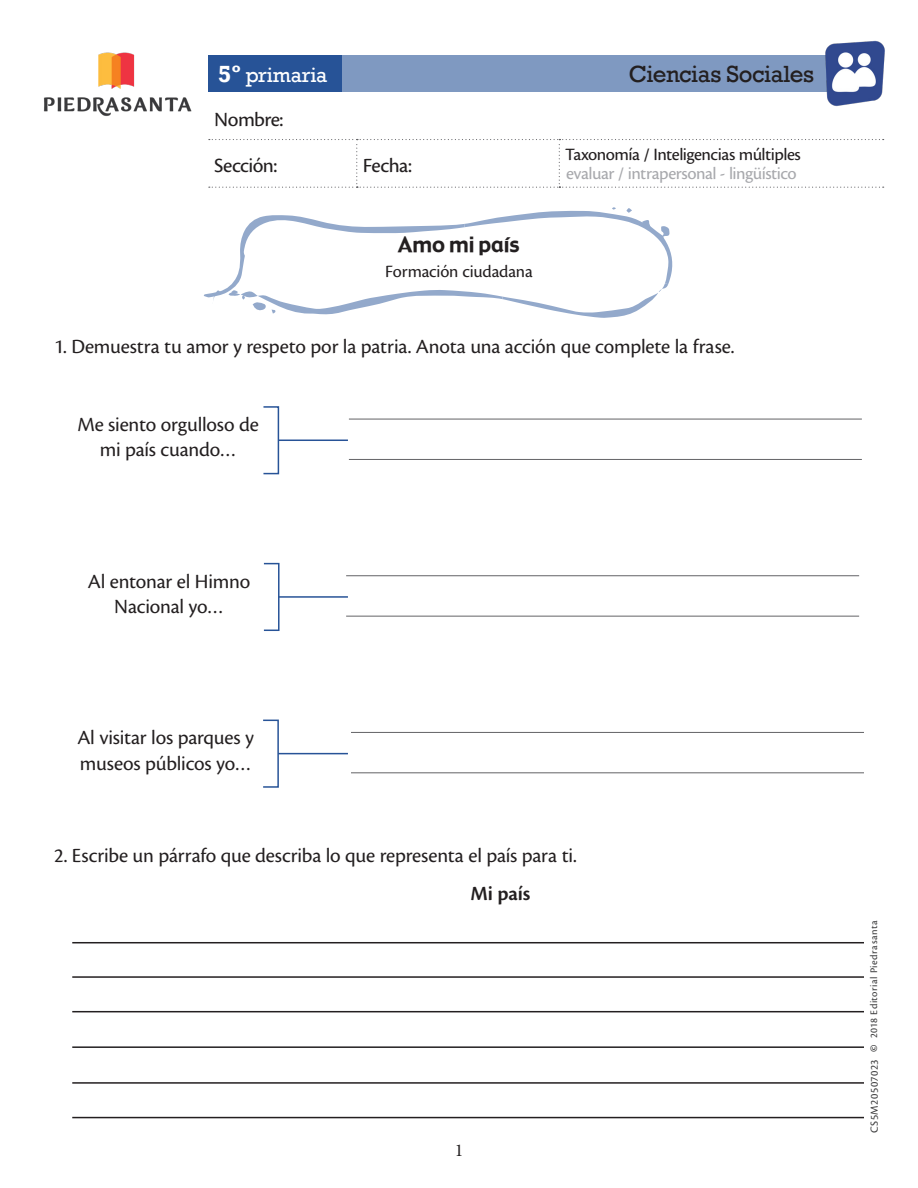
<style>
.page{position:relative;width:918px;height:1188px;background:#fff}
.page>*{position:absolute;margin:0;border:0;box-sizing:border-box;transform-origin:0 0}
.t1{font:24px "Rockwell";letter-spacing:-.02em;color:#231f20}
.t2{font:21px/25.2px "Cronos Pro";letter-spacing:-.01em;color:#231f20;text-align:center}
.t3{font:21px/45.5px "Cronos Pro Capt";letter-spacing:-.03em;color:#231f20}
.t4{font:21px "Rockwell";letter-spacing:-.005em;color:#fff}
.t5{font:21px "Gadget";color:#231f20}
.t6{font:600 21px "Cronos Pro";letter-spacing:-.005em;color:#231f20}
.Nombre_alumno{font:18px "Cronos Pro Capt";letter-spacing:-.03em;color:#a8a9ad}
.t7{font:18px "Cronos Pro Capt";letter-spacing:-.03em;color:#231f20}
.t8{font:18px "Cronos Pro";letter-spacing:-.01em;color:#231f20}
.t9{font:18px "Minion Pro";color:#231f20}
._2014_Editorial_Pie{font:11.25px "Cronos Pro Capt";letter-spacing:.04em;color:#3e3e3f}
.t10{font:10.5px "Cronos Pro Capt";letter-spacing:.04em;color:#3e3e3f}
.s1{font-weight:700;font-size:24px}
.s2{font-family:"Cronos Pro";font-weight:700}
</style>
<div class="page">
<svg style="left:208px;top:55px;width:616px;height:37px;background:#6b89b7"></svg>
<svg style="left:209px;top:139px;width:675px;height:49px"></svg>
<img style="left:43px;top:52px;width:149px;height:64px">
<img style="left:824px;top:40px;width:61px;height:67px">
<hr style="left:346px;top:575px;width:513px;height:1px;background:#636366">
<hr style="left:346px;top:616px;width:513px;height:1px;background:#636366">
<div style="left:263px;top:563px;width:17px;height:68px;border:2px solid #275397"></div>
<hr style="left:279px;top:596px;width:69px;height:2px;background:#275397">
<hr style="left:349px;top:419px;width:513px;height:1px;background:#636366">
<hr style="left:349px;top:459px;width:513px;height:1px;background:#636366">
<div style="left:263px;top:406px;width:16px;height:68px;border:2px solid #275397"></div>
<hr style="left:278px;top:440px;width:70px;height:1px;background:#275397">
<hr style="left:351px;top:732px;width:513px;height:1px;background:#636366">
<hr style="left:351px;top:772px;width:513px;height:1px;background:#636366">
<div style="left:262px;top:720px;width:17px;height:68px;border:2px solid #275397"></div>
<hr style="left:278px;top:753px;width:70px;height:1px;background:#275397">
<hr style="left:72px;top:976px;width:792px;height:2px;background:#231f20">
<hr style="left:72px;top:942px;width:792px;height:1px;background:#231f20">
<hr style="left:72px;top:1011px;width:792px;height:1px;background:#231f20">
<hr style="left:72px;top:1046px;width:792px;height:2px;background:#231f20">
<hr style="left:72px;top:1082px;width:792px;height:2px;background:#231f20">
<hr style="left:72px;top:1117px;width:792px;height:1px;background:#231f20">
<svg style="left:204px;top:207px;width:469px;height:111px"></svg>
<p class="t4" style="left:218px;top:63px;width:111px"><span class="s1">5º</span> primaria</p>
<p class="t1" style="left:629px;top:60px;width:187px">Ciencias Sociales</p>
<p class="t3" style="left:214px;top:97px;width:71px">Nombre:<br>Sección:</p>
<p class="t7" style="left:565px;top:144px;width:237px">Taxonomía / Inteligencias múltiples</p>
<p class="t3" style="left:363px;top:142px;width:51px">Fecha:</p>
<p class="Nombre_alumno" style="left:566px;top:163px;width:232px">evaluar / intrapersonal - lingüístico</p>
<p class="t5" style="left:398px;top:231px;width:123px">Amo mi país</p>
<p class="t8" style="left:385px;top:261px;width:149px">Formación ciudadana</p>
<p class="t2" style="left:54px;top:334px;width:682px">1. Demuestra tu amor y respeto por la patria. Anota una acción que complete la frase.</p>
<p class="t2" style="left:77px;top:412px;width:183px">Me siento orgulloso de mi país cuando…</p>
<p class="t2" style="left:88px;top:569px;width:164px">Al entonar el Himno<br>Nacional yo…</p>
<p class="t2" style="left:77px;top:725px;width:178px;text-align:left">Al visitar los parques y museos públicos yo…</p>
<p class="t2" style="left:54px;top:843px;width:524px">2. Escribe un párrafo que describa lo que representa el país para ti.</p>
<p class="t6" style="left:471px;top:881px;width:61px">Mi país</p>
<p class="t9" style="left:455px;top:1138px;width:10px">1</p>
<p class="t10" style="left:868px;top:1052px;width:132px;rotate:-90deg"><span class="s2">©</span> 2018 Editorial Piedrasanta</p>
<p class="_2014_Editorial_Pie" style="left:868px;top:1133px;width:75px;rotate:-90deg">CS5M20507023</p>
</div>
